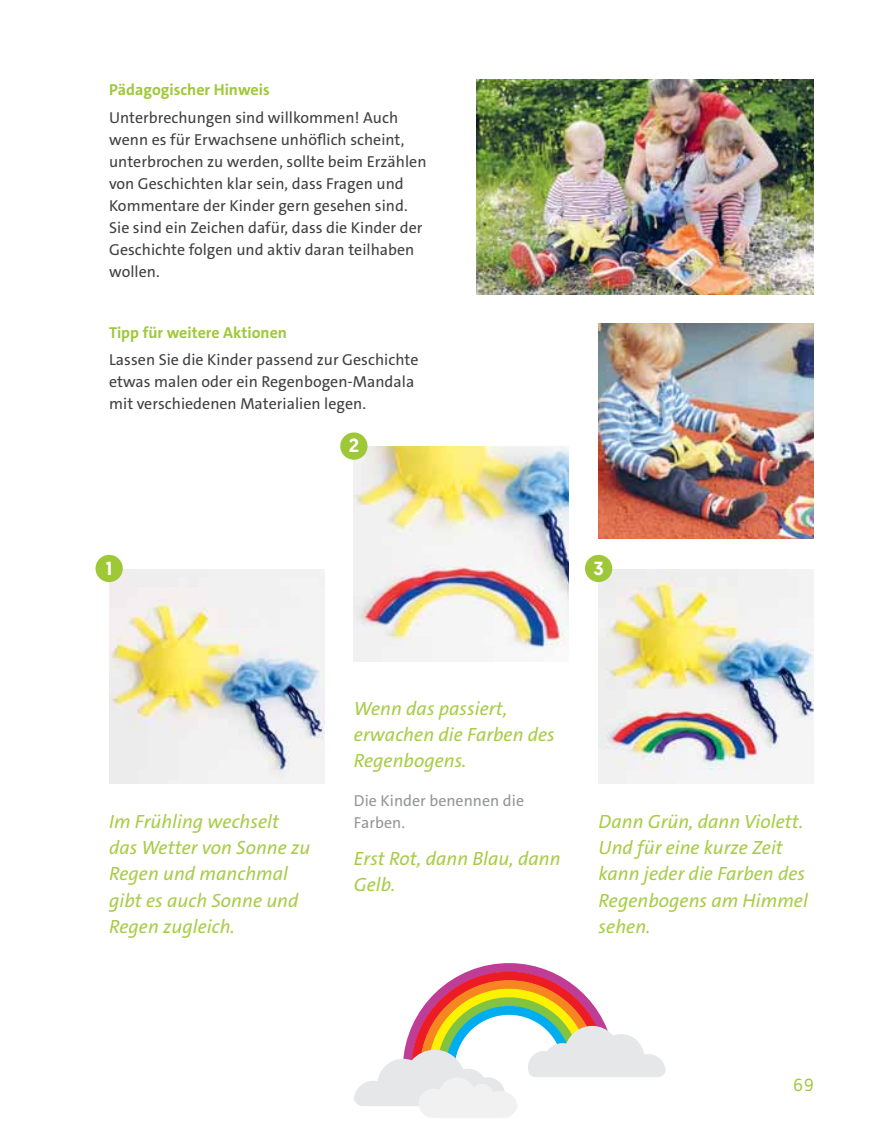
<style>
.page{position:relative;width:893px;height:1141px;background:#fff}
.page>*{position:absolute;margin:0;border:0;box-sizing:border-box;transform-origin:0 0}
.t1{font:italic 19.25px/26.2px "The Sans C4 s";color:#a8cc48}
.t2{font:500 19.07px "Geomanist";color:#fff}
.t3{font:17.5px "Geomanist";color:#9fc838}
.t4{font:15.92px/22.1px "The Sans C4 s";color:#404041}
.t5{font:700 15.92px "The Sans C4 s";color:#9fc838}
.t6{font:15.92px/22.1px "The Sans C4 s";color:#939598}
</style>
<div class="page">
<img style="left:109px;top:570px;width:215px;height:214px">
<img style="left:354px;top:446px;width:215px;height:215px">
<img style="left:599px;top:570px;width:215px;height:214px">
<img style="left:599px;top:324px;width:215px;height:215px">
<img style="left:476px;top:79px;width:338px;height:215px">
<div style="left:95px;top:555px;width:28px;height:27px;background:#9fc838;border-radius:50%"></div>
<div style="left:340px;top:432px;width:27px;height:28px;background:#9fc838;border-radius:50%"></div>
<div style="left:585px;top:555px;width:27px;height:27px;background:#9fc838;border-radius:50%"></div>
<svg style="left:354px;top:963px;width:312px;height:155px"></svg>
<p class="t5" style="left:109px;top:84px;width:162px">Pädagogischer Hinweis</p>
<p class="t4" style="left:109px;top:108px;width:319px">Unterbrechungen sind willkommen! Auch wenn es für Erwachsene unhöflich scheint, unterbrochen zu werden, sollte beim Erzählen von Geschichten klar sein, dass Fragen und Kommentare der Kinder gern gesehen sind.<br>Sie sind ein Zeichen dafür, dass die Kinder der Geschichte folgen und aktiv daran teilhaben wollen.</p>
<p class="t5" style="left:109px;top:327px;width:179px">Tipp für weitere Aktionen</p>
<p class="t4" style="left:109px;top:351px;width:311px">Lassen Sie die Kinder passend zur Geschichte etwas malen oder ein Regenbogen-Mandala mit verschiedenen Materialien legen.</p>
<p class="t2" style="left:106px;top:562px;width:8px">1</p>
<p class="t2" style="left:349px;top:439px;width:12px">2</p>
<p class="t2" style="left:593px;top:562px;width:12px">3</p>
<p class="t1" style="left:109px;top:810px;width:203px">Im Frühling wechselt das Wetter von Sonne zu<br>Regen und manchmal gibt es auch Sonne und<br>Regen zugleich.</p>
<p class="t1" style="left:354px;top:697px;width:202px">Wenn das passiert, erwachen die Farben des<br>Regenbogens.</p>
<p class="t6" style="left:354px;top:792px;width:172px">Die Kinder benennen die<br>Farben.</p>
<p class="t1" style="left:354px;top:847px;width:208px">Erst Rot, dann Blau, dann<br>Gelb.</p>
<p class="t1" style="left:599px;top:810px;width:211px">Dann Grün, dann Violett.<br>Und für eine kurze Zeit kann jeder die Farben des<br>Regenbogens am Himmel sehen.</p>
<p class="t3" style="left:794px;top:1078px;width:22px">69</p>
</div>
